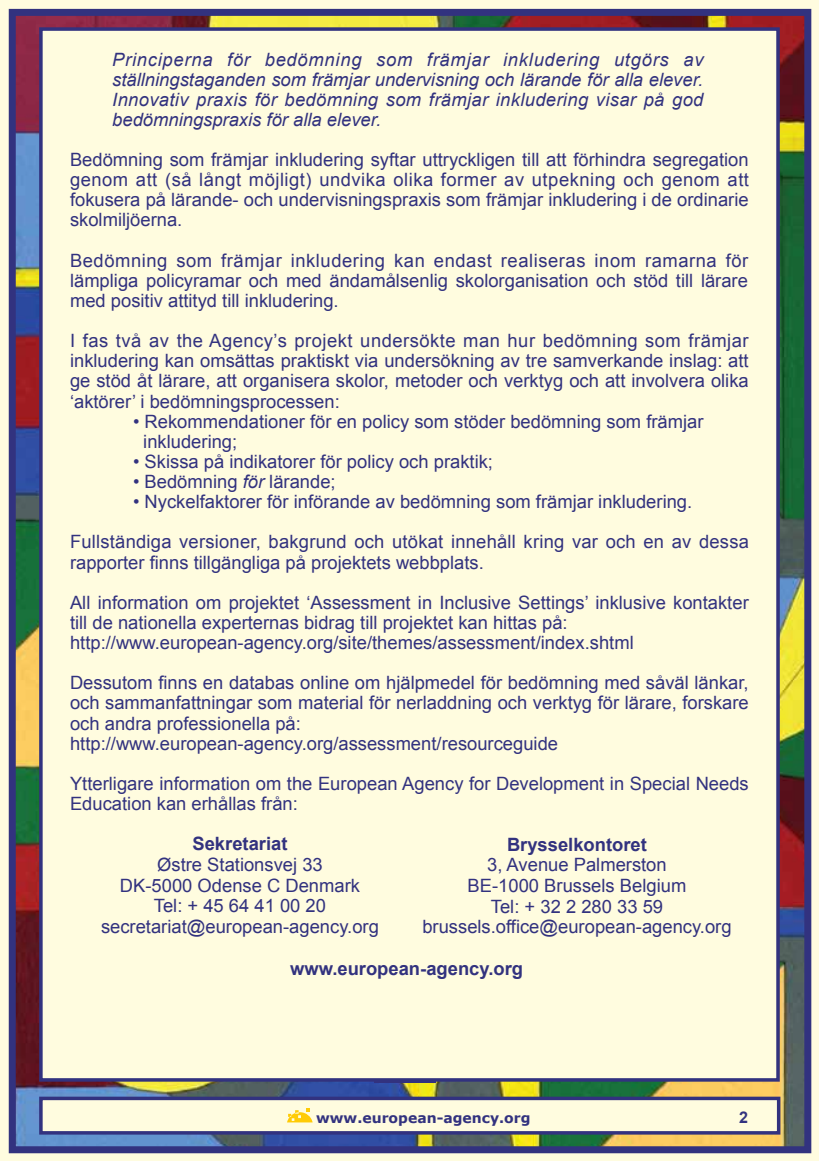
<style>
.page{position:relative;width:819px;height:1161px;background:#fff}
.page>*{position:absolute;margin:0;border:0;box-sizing:border-box;transform-origin:0 0}
.t1{font:18.38px/20.1px "Arial";color:#32327f}
.t2{font:italic 18.38px/20.1px "Arial";color:#32327f;text-align:justify}
.t3{font:700 18.38px "Arial";color:#32327f}
.t4{font:700 16.1px "Arial";color:#32327f}
.t5{font:700 14px "Verdana";color:#32327f}
.s1{font-style:italic}
</style>
<div class="page">
<img style="left:17px;top:17px;width:786px;height:1128px">
<div style="left:0;top:0;width:819px;height:12px;background:#fffcdf"></div>
<div style="left:807px;top:0;width:12px;height:1161px;background:#fffcdf"></div>
<div style="left:0;top:1150px;width:819px;height:11px;background:#fffcdf"></div>
<div style="left:0;top:0;width:12px;height:1161px;background:#fffcdf"></div>
<div style="left:9px;top:9px;width:802px;height:1144px;border:7px solid #32327f"></div>
<div style="left:39px;top:27px;width:740px;height:1054px;background:#fffcdf;border:4px solid #32327f"></div>
<div style="left:39px;top:1096px;width:741px;height:38px;background:#fffcdf;border:4px solid #32327f"></div>
<hr style="left:374px;top:1080px;width:62px;height:2px;background:#32327f">
<svg style="left:287px;top:1109px;width:25px;height:13px"></svg>
<p class="t2" style="left:112px;top:50px;width:592px">Principerna för bedömning som främjar inkludering utgörs av ställningstaganden som främjar undervisning och lärande för alla elever.<br>Innovativ praxis för bedömning som främjar inkludering visar på god bedömningspraxis för alla elever.</p>
<p class="t1" style="left:70px;top:150px;width:680px;text-align:justify">Bedömning som främjar inkludering syftar uttryckligen till att förhindra segregation genom att (så långt möjligt) undvika olika former av utpekning och genom att fokusera på lärande- och undervisningspraxis som främjar inkludering i de ordinarie skolmiljöerna.</p>
<p class="t1" style="left:70px;top:250px;width:680px;text-align:justify">Bedömning som främjar inkludering kan endast realiseras inom ramarna för lämpliga policyramar och med ändamålsenlig skolorganisation och stöd till lärare med positiv attityd till inkludering.</p>
<p class="t1" style="left:70px;top:331px;width:680px;text-align:justify">I fas två av the Agency’s projekt undersökte man hur bedömning som främjar inkludering kan omsättas praktiskt via undersökning av tre samverkande inslag: att ge stöd åt lärare, att organisera skolor, metoder och verktyg och att involvera olika ‘aktörer’ i bedömningsprocessen:</p>
<p class="t1" style="left:143px;top:411px;width:561px;text-indent:-10px">• Rekommendationer för en policy som stöder bedömning som främjar inkludering;</p>
<p class="t1" style="left:133px;top:452px;width:361px">• Skissa på indikatorer för policy och praktik;</p>
<p class="t1" style="left:133px;top:472px;width:204px">• Bedömning <span class="s1">för</span> lärande;</p>
<p class="t1" style="left:70px;top:482px;width:680px;line-height:40.2px;text-align:center">• Nyckelfaktorer för införande av bedömning som främjar inkludering.<br>Fullständiga versioner, bakgrund och utökat innehåll kring var och en av dessa</p>
<p class="t1" style="left:70px;top:542px;width:680px;line-height:40.2px">rapporter finns tillgängliga på projektets webbplats.<br>All information om projektet ‘Assessment in Inclusive Settings’ inklusive kontakter</p>
<p class="t1" style="left:70px;top:613px;width:565px">till de nationella experternas bidrag till projektet kan hittas på: http://www.european-agency.org/site/themes/assessment/index.shtml</p>
<p class="t1" style="left:70px;top:673px;width:680px">Dessutom finns en databas online om hjälpmedel för bedömning med såväl länkar, och sammanfattningar som material för nerladdning och verktyg för lärare, forskare och andra professionella på: http://www.european-agency.org/assessment/resourceguide</p>
<p class="t1" style="left:70px;top:773px;width:680px">Ytterligare information om the European Agency for Development in Special Needs<br>Education kan erhållas från:</p>
<p class="t3" style="left:192px;top:832px;width:96px">Sekretariat</p>
<p class="t1" style="left:101px;top:854px;width:279px;line-height:20.7px;text-align:center">Østre Stationsvej 33<br>DK-5000 Odense C Denmark<br>Tel: + 45 64 41 00 20 secretariat@european-agency.org</p>
<p class="t3" style="left:507px;top:832px;width:141px">Brysselkontoret</p>
<p class="t1" style="left:422px;top:855px;width:311px;line-height:20.7px;text-align:center">3, Avenue Palmerston<br>BE-1000 Brussels Belgium<br>Tel: + 32 2 280 33 59 brussels.office@european-agency.org</p>
<p class="t3" style="left:290px;top:956px;width:234px">www.european-agency.org</p>
<p class="t5" style="left:316px;top:1109px;width:216px">www.european-agency.org</p>
<p class="t4" style="left:739px;top:1106px;width:10px">2</p>
</div>
